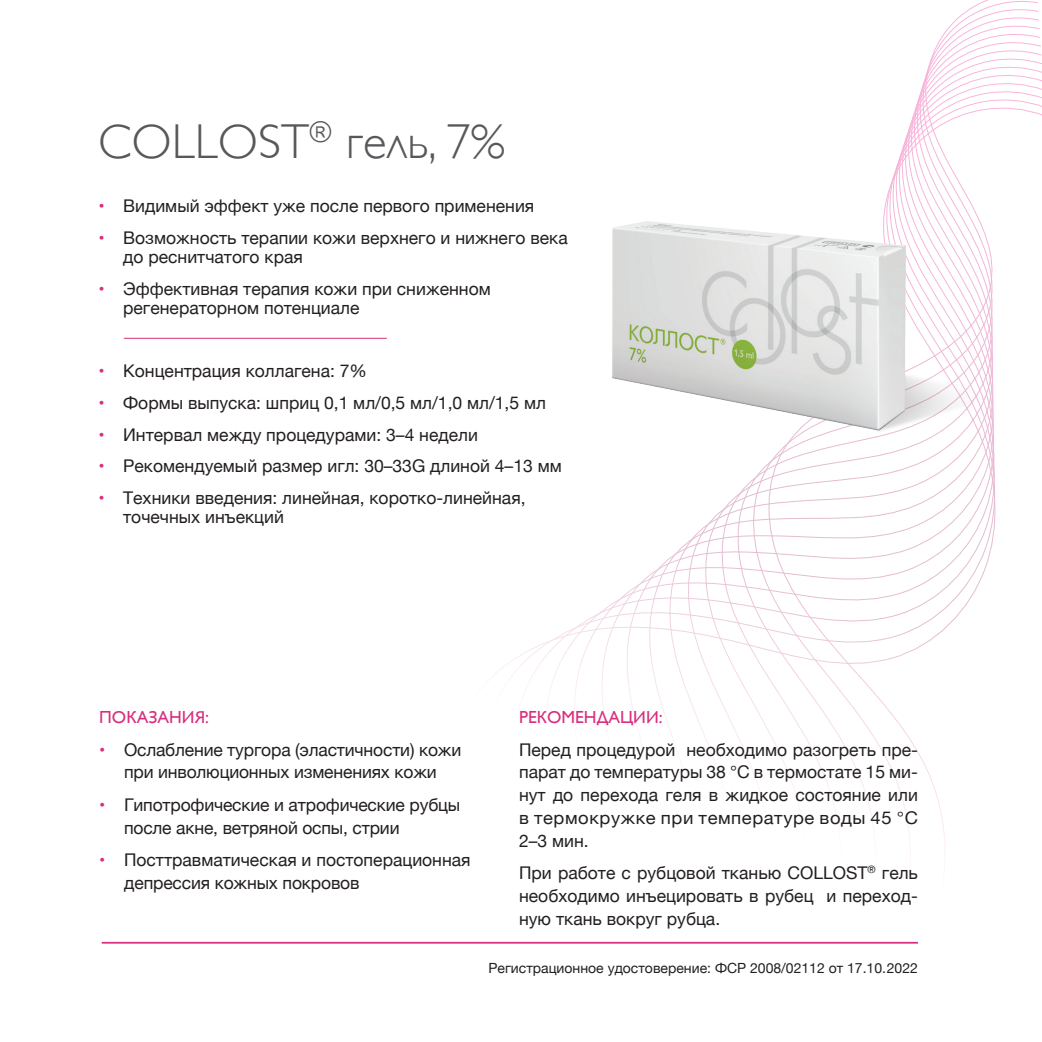
<style>
.page{position:relative;width:1042px;height:1042px;background:#fff}
.page>*{position:absolute;margin:0;border:0;box-sizing:border-box;transform-origin:0 0}
.t1{font:300 49px "Gill Sans";color:#57585a}
.t2{font:17.5px/22.8px "Helvetica Neue";color:#231f20}
.t3{font:17.5px "Gill Sans";color:#d82e7e}
.t4{font:14px "Helvetica Neue";color:#231f20}
.s1{color:#d82e7e}
</style>
<div class="page">
<svg style="left:701px;top:0;width:337px;height:944px"></svg>
<hr style="left:102px;top:942px;width:816px;height:1px;background:#d82e7e">
<img style="left:612px;top:201px;width:405px;height:242px">
<hr style="left:124px;top:338px;width:263px;height:1px;background:#d82e7e">
<h1 class="t1" style="left:98px;top:103px;width:408px">COLLOST<sup>®</sup> гель, 7%</h1>
<p class="t2" style="left:98px;top:195px;width:437px"><span class="s1">•</span> Видимый эффект уже после первого применения</p>
<p class="t2" style="left:123px;top:229px;width:446px;line-height:19.2px;text-indent:-25px"><span class="s1">•</span> Возможность терапии кожи верхнего и нижнего века до реснитчатого края</p>
<p class="t2" style="left:123px;top:280px;width:369px;line-height:19.2px;text-indent:-25px"><span class="s1">•</span> Эффективная терапия кожи при сниженном регенераторном потенциале</p>
<p class="t2" style="left:98px;top:361px;width:270px"><span class="s1">•</span> Концентрация коллагена: 7%</p>
<p class="t2" style="left:98px;top:392px;width:449px"><span class="s1">•</span> Формы выпуска: шприц 0,1 мл/0,5 мл/1,0 мл/1,5 мл</p>
<p class="t2" style="left:98px;top:424px;width:381px"><span class="s1">•</span> Интервал между процедурами: 3–4 недели</p>
<p class="t2" style="left:98px;top:456px;width:465px"><span class="s1">•</span> Рекомендуемый размер игл: 30–33G длиной 4–13 мм</p>
<p class="t2" style="left:123px;top:489px;width:404px;line-height:19.2px;text-indent:-25px"><span class="s1">•</span> Техники введения: линейная, коротко-линейная, точечных инъекций</p>
<p class="t3" style="left:99px;top:707px;width:111px">ПОКАЗАНИЯ:</p>
<p class="t2" style="left:99px;top:739px;width:364px;text-align:center"><span class="s1">•</span> Ослабление тургора (эластичности) кожи при инволюционных изменениях кожи</p>
<p class="t2" style="left:124px;top:794px;width:338px;text-indent:-25px"><span class="s1">•</span> Гипотрофические и атрофические рубцы после акне, ветряной оспы, стрии</p>
<p class="t2" style="left:124px;top:850px;width:348px;text-indent:-25px"><span class="s1">•</span> Посттравматическая и постоперационная депрессия кожных покровов</p>
<p class="t3" style="left:519px;top:707px;width:145px">РЕКОМЕНДАЦИИ:</p>
<p class="t2" style="left:519px;top:739px;width:400px;text-align:justify">Перед процедурой необходимо разогреть пре&shy;парат до температуры 38 °С в термостате 15 ми&shy;нут до перехода геля в жидкое состояние или в термокружке при температуре воды 45 °С 2–3 мин.</p>
<p class="t2" style="left:519px;top:862px;width:400px;text-align:justify">При работе с рубцовой тканью COLLOST<sup>®</sup> гель необходимо инъецировать в рубец и переход&shy;ную ткань вокруг рубца.</p>
<p class="t4" style="left:488px;top:957px;width:431px">Регистрационное удостоверение: ФСР 2008/02112 от 17.10.2022</p>
</div>
